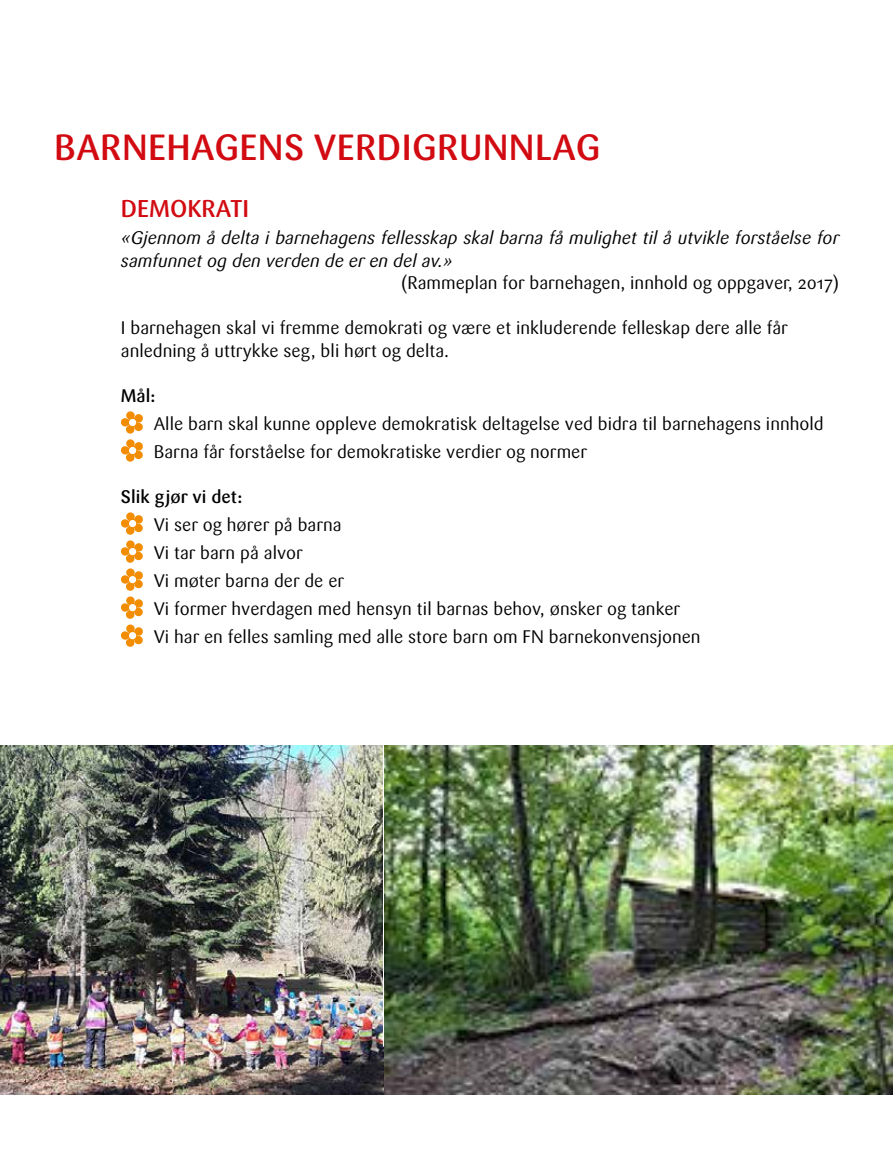
<style>
.page{position:relative;width:893px;height:1149px;background:#fff}
.page>*{position:absolute;margin:0;border:0;box-sizing:border-box;transform-origin:0 0}
.t1{font:500 36px "Sari OT";letter-spacing:.01em;color:#d20a11}
.t2{font:500 24px "Sari OT";color:#d20a11}
.t3{font:18px/28px "Sari OT";color:#000}
.t4{font:italic 18px/22.5px "Sari OT";color:#000}
.t5{font:500 18px "Sari OT";color:#000}
</style>
<div class="page">
<svg style="left:120px;top:411px;width:23px;height:51px"></svg>
<svg style="left:120px;top:512px;width:23px;height:135px"></svg>
<img style="left:0;top:745px;width:893px;height:349px">
<hr style="left:383px;top:745px;width:1px;height:301px;background:#fff">
<h1 class="t1" style="left:54px;top:124px;width:548px">BARNEHAGENS VERDIGRUNNLAG</h1>
<h2 class="t2" style="left:121px;top:193px;width:130px">DEMOKRATI</h2>
<p class="t4" style="left:121px;top:226px;width:720px">«Gjennom å delta i barnehagens fellesskap skal barna få mulighet til å utvikle forståelse for samfunnet og den verden de er en del av.»</p>
<p class="t3" style="left:401px;top:269px;width:439px">(Rammeplan for barnehagen, innhold og oppgaver, 2017)</p>
<p class="t3" style="left:121px;top:316px;width:669px;line-height:22.5px">I barnehagen skal vi fremme demokrati og være et inkluderende felleskap dere alle får anledning å uttrykke seg, bli hørt og delta.</p>
<p class="t5" style="left:121px;top:384px;width:36px">Mål:</p>
<p class="t3" style="left:154px;top:409px;width:671px">Alle barn skal kunne oppleve demokratisk deltagelse ved bidra til barnehagens innhold<br>Barna får forståelse for demokratiske verdier og normer</p>
<p class="t5" style="left:121px;top:485px;width:123px">Slik gjør vi det:</p>
<p class="t3" style="left:154px;top:510px;width:548px">Vi ser og hører på barna<br>Vi tar barn på alvor<br>Vi møter barna der de er<br>Vi former hverdagen med hensyn til barnas behov, ønsker og tanker<br>Vi har en felles samling med alle store barn om FN barnekonvensjonen</p>
</div>
